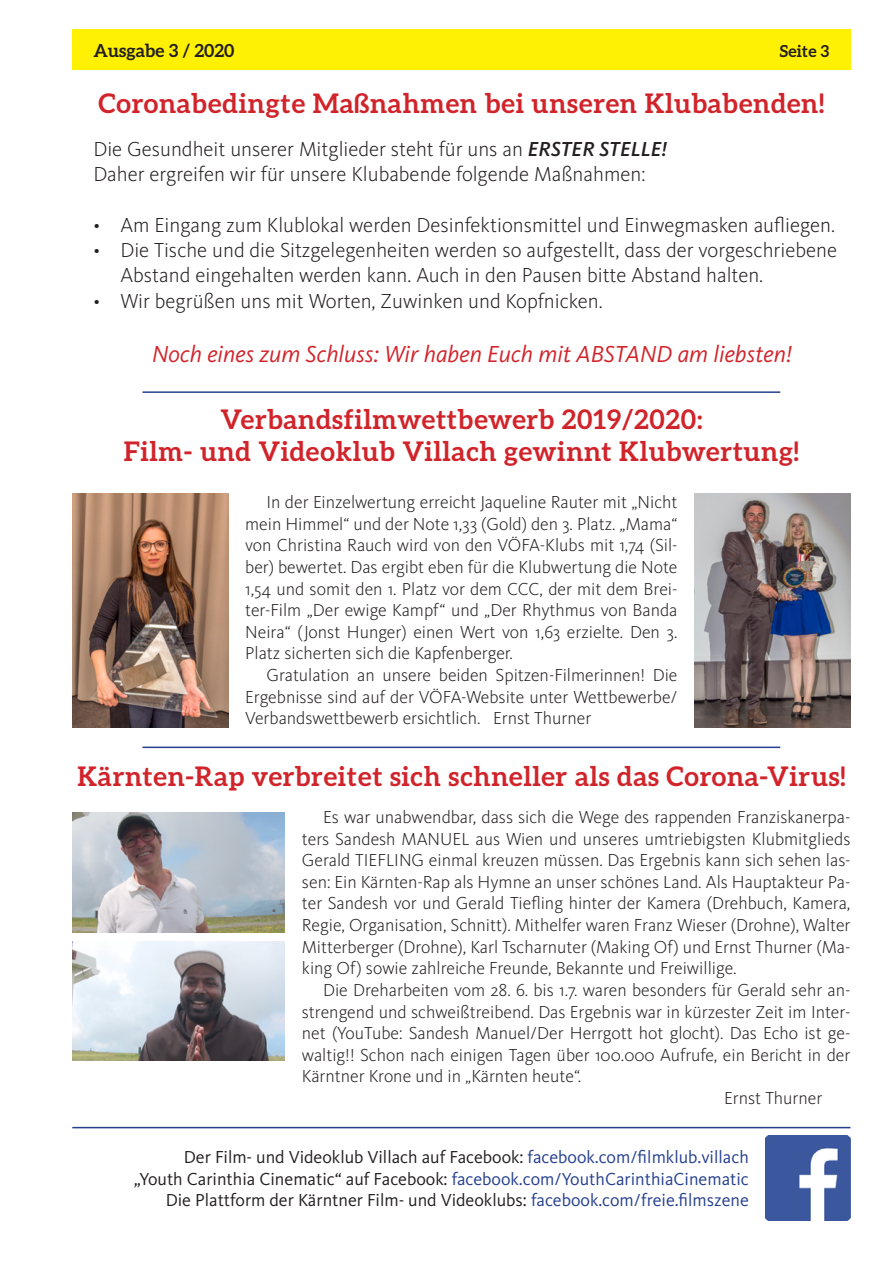
<style>
.page{position:relative;width:893px;height:1263px;background:#fff}
.page>*{position:absolute;margin:0;border:0;box-sizing:border-box;transform-origin:0 0}
.t1{font:700 27px "Aleo";letter-spacing:.025em;color:#d1232a}
.t2{font:italic 24px "Kievit OT";color:#d1232a}
.t3{font:300 21px/25.2px "Kievit OT";color:#231f20}
.t4{font:300 18px/21.6px "Kievit OT";color:#231f20;text-align:justify}
.t5{font:18px/21.6px "Kievit OT";color:#231f20;text-align:right}
.t6{font:700 18px "Aleo";color:#231f20}
.t7{font:700 16.5px "Aleo";letter-spacing:.01em;color:#231f20}
.s1{font-weight:500;font-style:italic}
.s2{color:#253f8e}
</style>
<div class="page">
<div style="left:72px;top:30px;width:778px;height:40px;background:#fff101"></div>
<img style="left:766px;top:1135px;width:84px;height:85px">
<hr style="left:72px;top:1127px;width:778px;height:1px;background:#253f8e">
<img style="left:72px;top:813px;width:213px;height:119px">
<img style="left:72px;top:941px;width:213px;height:120px">
<img style="left:72px;top:494px;width:156px;height:233px">
<img style="left:695px;top:494px;width:155px;height:233px">
<hr style="left:142px;top:391px;width:638px;height:2px;background:#253f8e">
<hr style="left:142px;top:746px;width:638px;height:2px;background:#253f8e">
<p class="t6" style="left:94px;top:40px;width:142px">Ausgabe 3 / 2020</p>
<p class="t7" style="left:780px;top:42px;width:51px">Seite 3</p>
<p class="t1" style="left:99px;top:88px;width:727px">Coronabedingte Maßnahmen bei unseren Klubabenden!</p>
<p class="t3" style="left:94px;top:137px;width:575px">Die Gesundheit unserer Mitglieder steht für uns an <span class="s1">ERSTER STELLE!</span></p>
<p class="t3" style="left:94px;top:162px;width:553px">Daher ergreifen wir für unsere Klubabende folgende Maßnahmen:</p>
<p class="t3" style="left:94px;top:213px;width:743px">• Am Eingang zum Klublokal werden Desinfektionsmittel und Einwegmasken aufliegen.</p>
<p class="t3" style="left:121px;top:238px;width:718px;text-indent:-27px">• Die Tische und die Sitzgelegenheiten werden so aufgestellt, dass der vorgeschriebene<br>Abstand eingehalten werden kann. Auch in den Pausen bitte Abstand halten.</p>
<p class="t3" style="left:94px;top:288px;width:511px">• Wir begrüßen uns mit Worten, Zuwinken und Kopfnicken.</p>
<p class="t2" style="left:152px;top:339px;width:641px">Noch eines zum Schluss: Wir haben Euch mit ABSTAND am liebsten!</p>
<p class="t1" style="left:220px;top:403px;width:483px">Verbandsfilmwettbewerb 2019/2020:</p>
<p class="t1" style="left:124px;top:436px;width:676px">Film- und Videoklub Villach gewinnt Klubwertung!</p>
<p class="t4" style="left:245px;top:492px;width:434px;text-indent:21px">In der Einzelwertung erreicht Jaqueline Rauter mit „Nicht mein Himmel“ und der Note 1,33 (Gold) den 3. Platz. „Mama“ von Christina Rauch wird von den VÖFA-Klubs mit 1,74 (Sil&shy;ber) bewertet. Das ergibt eben für die Klubwertung die Note 1,54 und somit den 1. Platz vor dem CCC, der mit dem Brei&shy;ter-Film „Der ewige Kampf“ und „Der Rhythmus von Banda Neira“ (Jonst Hunger) einen Wert von 1,63 erzielte. Den 3.<br>Platz sicherten sich die Kapfenberger.</p>
<p class="t4" style="left:245px;top:664px;width:434px;text-indent:21px">Gratulation an unsere beiden Spitzen-Filmerinnen! Die Ergebnisse sind auf der VÖFA-Website unter Wettbewerbe/ Verbandswettbewerb ersichtlich. Ernst Thurner</p>
<p class="t1" style="left:77px;top:760px;width:769px">Kärnten-Rap verbreitet sich schneller als das Corona-Virus!</p>
<p class="t4" style="left:302px;top:807px;width:550px;text-indent:21px">Es war unabwendbar, dass sich die Wege des rappenden Franziskanerpa&shy;ters Sandesh MANUEL aus Wien und unseres umtriebigsten Klubmitglieds Gerald TIEFLING einmal kreuzen müssen. Das Ergebnis kann sich sehen las&shy;sen: Ein Kärnten-Rap als Hymne an unser schönes Land. Als Hauptakteur Pa&shy;ter Sandesh vor und Gerald Tiefling hinter der Kamera (Drehbuch, Kamera, Regie, Organisation, Schnitt). Mithelfer waren Franz Wieser (Drohne), Walter Mitterberger (Drohne), Karl Tscharnuter (Making Of) und Ernst Thurner (Ma&shy;king Of) sowie zahlreiche Freunde, Bekannte und Freiwillige.</p>
<p class="t4" style="left:302px;top:979px;width:550px;text-indent:21px">Die Dreharbeiten vom 28. 6. bis 1.7. waren besonders für Gerald sehr an&shy;strengend und schweißtreibend. Das Ergebnis war in kürzester Zeit im Inter&shy;net (YouTube: Sandesh Manuel/Der Herrgott hot glocht). Das Echo ist ge&shy;waltig!! Schon nach einigen Tagen über 100.000 Aufrufe, ein Bericht in der Kärntner Krone und in „Kärnten heute“.</p>
<p class="t4" style="left:724px;top:1087px;width:100px">Ernst Thurner</p>
<p class="t5" style="left:134px;top:1146px;width:616px">Der Film- und Videoklub Villach auf Facebook: <span class="s2">facebook.com/filmklub.villach </span>„Youth Carinthia Cinematic“ auf Facebook: <span class="s2">facebook.com/YouthCarinthiaCinematic<br></span>Die Plattform der Kärntner Film- und Videoklubs: <span class="s2">facebook.com/freie.filmszene</span></p>
</div>
